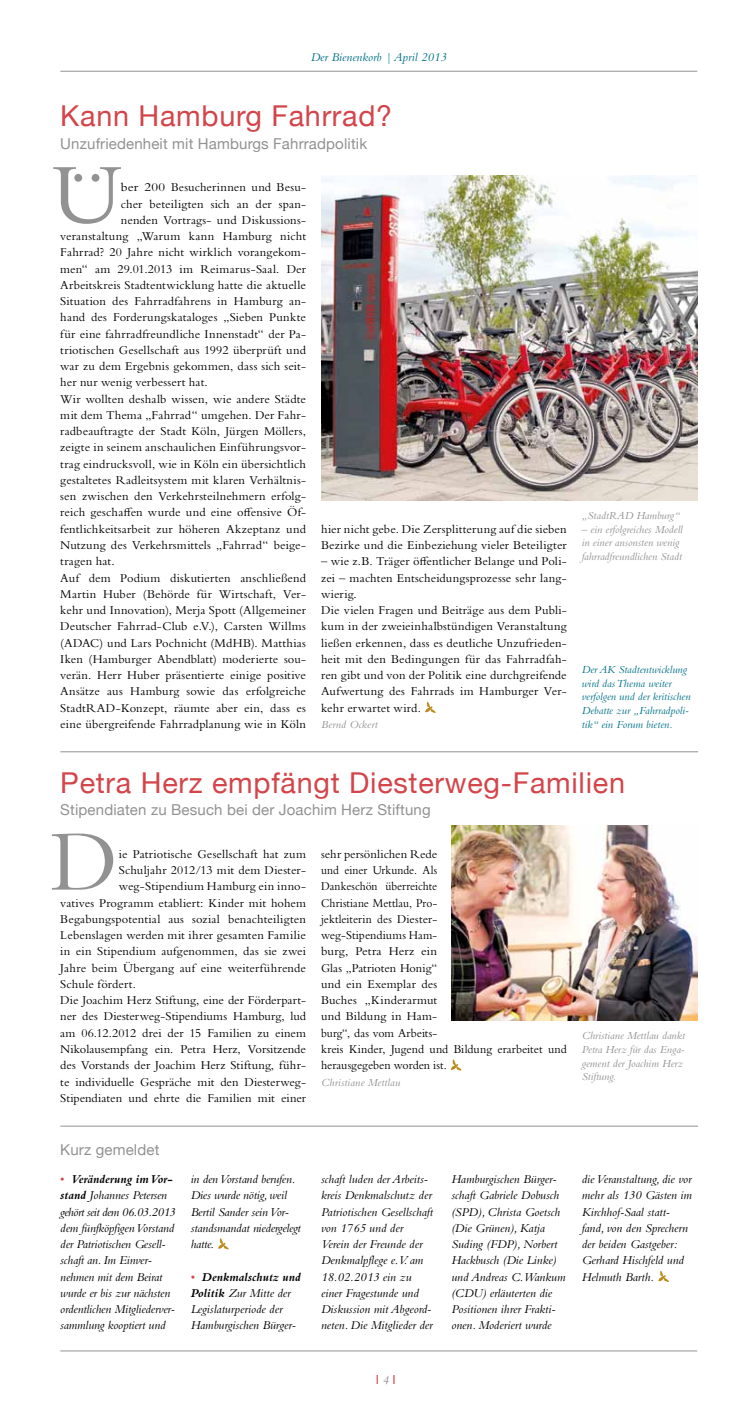
<style>
.page{position:relative;width:738px;height:1418px;background:#fff}
.page>*{position:absolute;margin:0;border:0;box-sizing:border-box;transform-origin:0 0}
.t1{font:88.75px "Bembo Std";color:#929292}
.t2{font:28.75px "Helvetica Neue";letter-spacing:.025em;color:#d3454a}
.t3{font:15px "Helvetica Neue";letter-spacing:.01em;color:#929292}
.t4{font:12.5px/16.2px "Bembo Std";letter-spacing:.01em;color:#000}
.t5{font:italic 12.5px/16.2px "Bembo Std";color:#000}
.t6{font:12.5px "Bembo Std";letter-spacing:.01em;color:#000;scale:1.09 1}
.t7{font:italic 12.5px "Bembo Std";color:#007188}
.t8{font:12.5px "Helvetica Neue";color:#d3454a}
.t9{font:italic 11.25px/13.8px "Bembo Std";color:#929292}
.t10{font:italic 11.25px/13.8px "Bembo Std";color:#007188}
.t11{font:italic 11.25px "Bembo Std";letter-spacing:.02em;color:#929292}
.s1{font-style:normal;color:#d3454a}
.s2{font-weight:700}
.s3{font-family:"Bembo Std";font-style:italic;color:#929292}
</style>
<div class="page">
<hr style="left:60px;top:1350px;width:636px;height:1px;background:#929292">
<hr style="left:60px;top:71px;width:636px;height:1px;background:#929292">
<svg style="left:218px;top:1238px;width:11px;height:12px"></svg>
<svg style="left:658px;top:1270px;width:11px;height:12px"></svg>
<hr style="left:60px;top:1125px;width:637px;height:1px;background:#929292">
<svg style="left:425px;top:701px;width:11px;height:12px"></svg>
<img style="left:321px;top:175px;width:375px;height:325px">
<svg style="left:450px;top:1059px;width:12px;height:12px"></svg>
<img style="left:451px;top:825px;width:245px;height:195px">
<hr style="left:60px;top:751px;width:637px;height:1px;background:#929292">
<svg style="left:53px;top:167px;width:68px;height:57px"></svg>
<p class="t7" style="left:310px;top:49px;width:137px">Der Bienenkorb | April 2013</p>
<h2 class="t2" style="left:60px;top:99px;width:333px">Kann Hamburg Fahrrad?</h2>
<p class="t3" style="left:60px;top:134px;width:308px">Unzufriedenheit mit Hamburgs Fahrradpolitik</p>
<p class="t6" style="left:121px;top:180px;width:171px">ber 200 Besucherinnen und Besu-</p>
<p class="t4" style="left:121px;top:195px;width:186px">cher beteiligten sich an der span-</p>
<p class="t4" style="left:121px;top:211px;width:186px">nenden Vortrags- und Diskussions-</p>
<p class="t4" style="left:60px;top:228px;width:247px">veranstaltung „Warum kann Hamburg nicht</p>
<p class="t4" style="left:60px;top:244px;width:247px">Fahrrad? 20 Jahre nicht wirklich vorangekom-</p>
<p class="t4" style="left:60px;top:260px;width:247px">men“ am 29.01.2013 im Reimarus-Saal. Der</p>
<p class="t4" style="left:60px;top:276px;width:247px">Arbeitskreis Stadtentwicklung hatte die aktuelle</p>
<p class="t4" style="left:60px;top:293px;width:247px">Situation des Fahrradfahrens in Hamburg an-</p>
<p class="t4" style="left:60px;top:309px;width:247px">hand des Forderungskataloges „Sieben Punkte</p>
<p class="t4" style="left:60px;top:325px;width:247px">für eine fahrradfreundliche Innenstadt“ der Pa-</p>
<p class="t4" style="left:60px;top:341px;width:247px">triotischen Gesellschaft aus 1992 überprüft und</p>
<p class="t4" style="left:60px;top:358px;width:247px">war zu dem Ergebnis gekommen, dass sich seit-</p>
<p class="t4" style="left:60px;top:374px;width:149px">her nur wenig verbessert hat.</p>
<p class="t4" style="left:60px;top:390px;width:247px">Wir wollten deshalb wissen, wie andere Städte</p>
<p class="t4" style="left:60px;top:406px;width:247px">mit dem Thema „Fahrrad“ umgehen. Der Fahr-</p>
<p class="t4" style="left:60px;top:423px;width:247px">radbeauftragte der Stadt Köln, Jürgen Möllers,</p>
<p class="t4" style="left:60px;top:439px;width:247px">zeigte in seinem anschaulichen Einführungsvor-</p>
<p class="t4" style="left:60px;top:455px;width:247px">trag eindrucksvoll, wie in Köln ein übersichtlich</p>
<p class="t4" style="left:60px;top:471px;width:247px">gestaltetes Radleitsystem mit klaren Verhältnis-</p>
<p class="t4" style="left:60px;top:488px;width:247px">sen zwischen den Verkehrsteilnehmern erfolg-</p>
<p class="t4" style="left:60px;top:504px;width:247px">reich geschaffen wurde und eine offensive Öf-</p>
<p class="t4" style="left:60px;top:520px;width:247px">fentlichkeitsarbeit zur höheren Akzeptanz und</p>
<p class="t4" style="left:60px;top:536px;width:247px">Nutzung des Verkehrsmittels „Fahrrad“ beige-</p>
<p class="t4" style="left:60px;top:553px;width:56px">tragen hat.</p>
<p class="t4" style="left:60px;top:569px;width:247px">Auf dem Podium diskutierten anschließend</p>
<p class="t4" style="left:60px;top:585px;width:247px">Martin Huber (Behörde für Wirtschaft, Ver-</p>
<p class="t4" style="left:60px;top:601px;width:247px">kehr und Innovation), Merja Spott (Allgemeiner</p>
<p class="t4" style="left:60px;top:618px;width:247px">Deutscher Fahrrad-Club e.V.), Carsten Willms</p>
<p class="t4" style="left:60px;top:634px;width:247px">(ADAC) und Lars Pochnicht (MdHB). Matthias</p>
<p class="t4" style="left:60px;top:650px;width:247px">Iken (Hamburger Abendblatt) moderierte sou-</p>
<p class="t4" style="left:60px;top:666px;width:247px">verän. Herr Huber präsentierte einige positive</p>
<p class="t4" style="left:60px;top:683px;width:247px">Ansätze aus Hamburg sowie das erfolgreiche</p>
<p class="t4" style="left:60px;top:699px;width:247px">StadtRAD-Konzept, räumte aber ein, dass es</p>
<p class="t4" style="left:60px;top:715px;width:247px">eine übergreifende Fahrradplanung wie in Köln</p>
<p class="t4" style="left:321px;top:520px;width:247px">hier nicht gebe. Die Zersplitterung auf die sieben<br>Bezirke und die Einbeziehung vieler Beteiligter</p>
<p class="t4" style="left:321px;top:553px;width:247px">– wie z.B. Träger öffentlicher Belange und Poli&shy;zei – machten Entscheidungsprozesse sehr lang&shy;wierig.<br>Die vielen Fragen und Beiträge aus dem Publi&shy;kum in der zweieinhalbstündigen Veranstaltung ließen erkennen, dass es deutliche Unzufrieden&shy;heit mit den Bedingungen für das Fahrradfah&shy;ren gibt und von der Politik eine durchgreifende Aufwertung des Fahrrads im Hamburger Ver&shy;kehr erwartet wird.</p>
<p class="t11" style="left:321px;top:717px;width:58px">Bernd Ockert</p>
<p class="t9" style="left:581px;top:508px;width:99px">„StadtRAD Hamburg“</p>
<p class="t9" style="left:581px;top:522px;width:102px">– ein erfolgreiches Modell in einer ansonsten wenig fahrradfreundlichen Stadt</p>
<p class="t10" style="left:581px;top:662px;width:110px">Der AK Stadtentwicklung wird das Thema weiter verfolgen und der kritischen<br>Debatte zur „Fahrradpoli&shy;tik“ ein Forum bieten.</p>
<h2 class="t2" style="left:60px;top:765px;width:565px">Petra Herz empfängt Diesterweg-Familien</h2>
<p class="t3" style="left:60px;top:801px;width:371px">Stipendiaten zu Besuch bei der Joachim Herz Stiftung</p>
<h1 class="t1" style="left:50px;top:810px;width:69px">D</h1>
<p class="t4" style="left:119px;top:845px;width:188px">ie Patriotische Gesellschaft hat zum</p>
<p class="t4" style="left:119px;top:861px;width:188px">Schuljahr 2012/13 mit dem Diester-</p>
<p class="t4" style="left:119px;top:878px;width:188px">weg-Stipendium Hamburg ein inno-</p>
<p class="t4" style="left:60px;top:894px;width:247px">vatives Programm etabliert: Kinder mit hohem</p>
<p class="t4" style="left:60px;top:910px;width:247px">Begabungspotential aus sozial benachteiligten</p>
<p class="t4" style="left:60px;top:926px;width:247px">Lebenslagen werden mit ihrer gesamten Familie</p>
<p class="t4" style="left:60px;top:943px;width:247px">in ein Stipendium aufgenommen, das sie zwei</p>
<p class="t4" style="left:60px;top:959px;width:247px">Jahre beim Übergang auf eine weiterführende</p>
<p class="t4" style="left:60px;top:975px;width:77px">Schule fördert.</p>
<p class="t4" style="left:60px;top:991px;width:247px">Die Joachim Herz Stiftung, eine der Förderpart-</p>
<p class="t4" style="left:60px;top:1008px;width:247px">ner des Diesterweg-Stipendiums Hamburg, lud</p>
<p class="t4" style="left:60px;top:1024px;width:247px">am 06.12.2012 drei der 15 Familien zu einem</p>
<p class="t4" style="left:60px;top:1040px;width:247px">Nikolausempfang ein. Petra Herz, Vorsitzende</p>
<p class="t4" style="left:60px;top:1056px;width:247px">des Vorstands der Joachim Herz Stiftung, führ-</p>
<p class="t4" style="left:60px;top:1073px;width:247px">te individuelle Gespräche mit den Diesterweg-</p>
<p class="t4" style="left:60px;top:1089px;width:247px">Stipendiaten und ehrte die Familien mit einer</p>
<p class="t4" style="left:321px;top:845px;width:247px">sehr persönlichen Rede<br>und einer Urkunde. Als<br>Dankeschön überreichte<br>Christiane Mettlau, Pro-<br>jektleiterin des Diester-<br>weg-Stipendiums Ham-<br>burg, Petra Herz ein<br>Glas „Patrioten Honig“<br>und ein Exemplar des<br>Buches „Kinderarmut<br>und Bildung in Ham-<br>burg“, das vom Arbeits-<br>kreis Kinder, Jugend und Bildung erarbeitet und herausgegeben worden ist.</p>
<p class="t9" style="left:321px;top:1074px;width:81px">Christiane Mettlau</p>
<p class="t9" style="left:581px;top:1028px;width:104px">Christiane Mettlau dankt<br>Petra Herz für das Enga&shy;gement der Joachim Herz<br>Stiftung.</p>
<p class="t3" style="left:60px;top:1140px;width:101px">Kurz gemeldet</p>
<p class="t5" style="left:60px;top:1170px;width:117px"><span class="s1">•</span> <span class="s2">Veränderung im Vor&shy;stand</span> Johannes Petersen gehört seit dem 06.03.2013 dem fünfköpfigen Vorstand der Patriotischen Gesell&shy;schaft an. Im Einver&shy;nehmen mit dem Beirat wurde er bis zur nächsten ordentlichen Mitgliederver&shy;sammlung kooptiert und</p>
<p class="t5" style="left:190px;top:1170px;width:111px">in den Vorstand berufen.<br>Dies wurde nötig, weil<br>Bertil Sander sein Vor&shy;standsmandat niedergelegt hatte.</p>
<p class="t5" style="left:190px;top:1268px;width:111px"><span class="s1">•</span> <span class="s2">Denkmalschutz und<br>Politik</span> Zur Mitte der<br>Legislaturperiode der<br>Hamburgischen Bürger-</p>
<p class="t5" style="left:321px;top:1170px;width:113px">schaft luden der Arbeits&shy;kreis Denkmalschutz der<br>Patriotischen Gesellschaft von 1765 und der<br>Verein der Freunde der<br>Denkmalpflege e.V. am<br>18.02.2013 ein zu einer Fragestunde und<br>Diskussion mit Abgeord&shy;neten. Die Mitglieder der</p>
<p class="t5" style="left:451px;top:1170px;width:115px">Hamburgischen Bürger&shy;schaft Gabriele Dobusch (SPD), Christa Goetsch (Die Grünen), Katja<br>Suding (FDP), Norbert<br>Hackbusch (Die Linke) und Andreas C. Wankum (CDU) erläuterten die<br>Positionen ihrer Frakti&shy;onen. Moderiert wurde</p>
<p class="t5" style="left:581px;top:1170px;width:112px">die Veranstaltung, die vor mehr als 130 Gästen im<br>Kirchhof-Saal statt&shy;fand, von den Sprechern der beiden Gastgeber:<br>Gerhard Hischfeld und<br>Helmuth Barth.</p>
<p class="t8" style="left:375px;top:1371px;width:21px">I <span class="s3">4</span> I</p>
</div>
